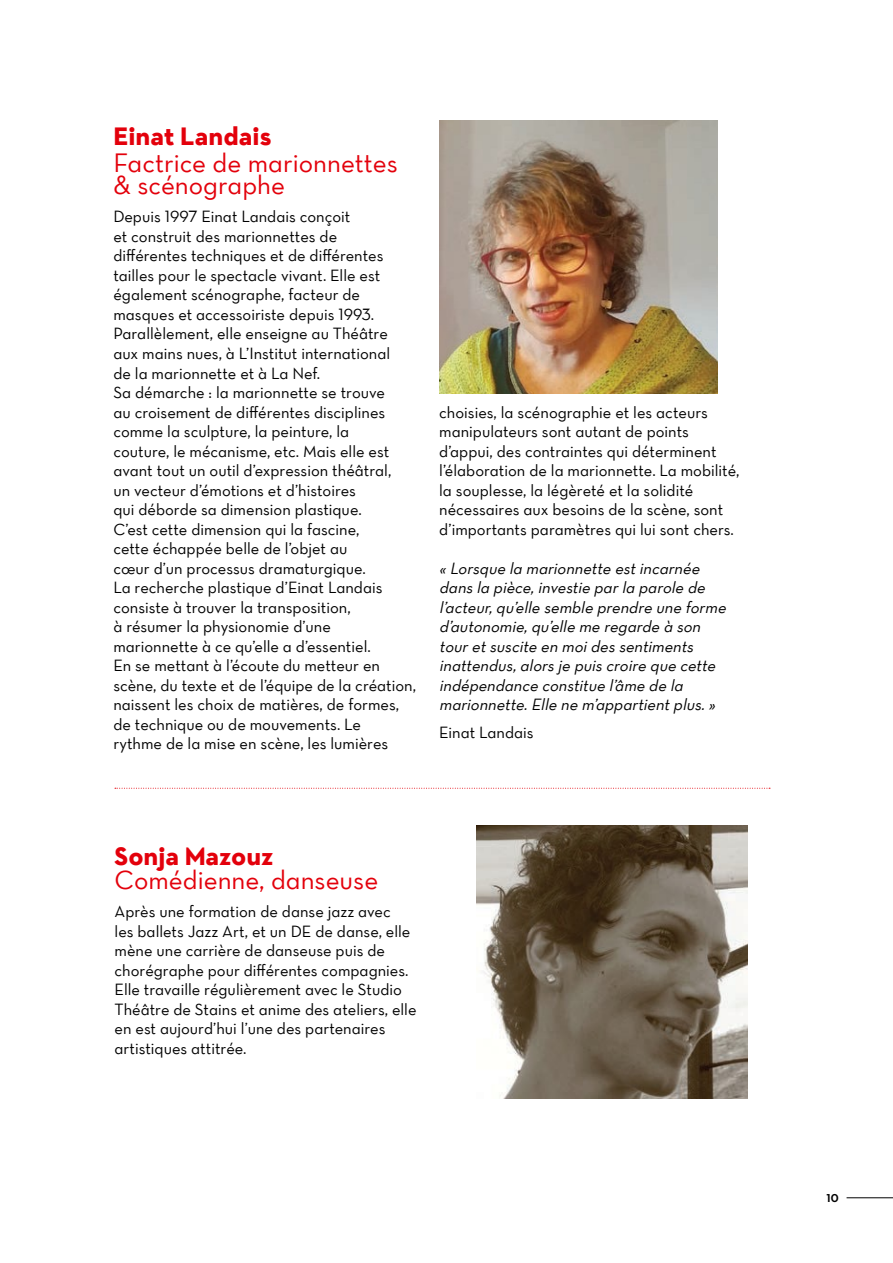
<style>
.page{position:relative;width:893px;height:1263px;background:#fff}
.page>*{position:absolute;margin:0;border:0;box-sizing:border-box;transform-origin:0 0}
.fonction_distrib{font:27px/22.5px "Neutra Text Book Alt";color:#e3000b}
.nom_distrib{font:700 25.5px "Neutraface New Yorker";color:#e3000b}
.corps_fer_a_gauche{font:16.5px/19.5px "Neutra Text Book Alt";color:#000}
.corps_fer_a_gauche-2{font:italic 16.5px/19.5px "Neutra Text Book Alt";color:#000}
.t1{font:700 15px "Neutraface 2 Display";color:#000}
</style>
<div class="page">
<hr style="left:846px;top:1197px;width:47px;height:1px;background:#000">
<img style="left:476px;top:826px;width:271px;height:273px">
<img style="left:439px;top:120px;width:278px;height:273px">
<svg style="left:115px;top:788px;width:655px;height:1px"></svg>
<p class="nom_distrib" style="left:113px;top:120px;width:160px">Einat Landais</p>
<p class="fonction_distrib" style="left:113px;top:151px;width:286px">Factrice de marionnettes &amp; scénographe</p>
<p class="corps_fer_a_gauche" style="left:113px;top:207px;width:272px">Depuis 1997 Einat Landais conçoit<br>et construit des marionnettes de différentes techniques et de différentes tailles pour le spectacle vivant. Elle est également scénographe, facteur de masques et accessoiriste depuis 1993.</p>
<p class="corps_fer_a_gauche" style="left:113px;top:324px;width:278px">Parallèlement, elle enseigne au Théâtre aux mains nues, à L’Institut international de la marionnette et à La Nef.</p>
<p class="corps_fer_a_gauche" style="left:113px;top:382px;width:279px">Sa démarche : la marionnette se trouve au croisement de différentes disciplines comme la sculpture, la peinture, la couture, le mécanisme, etc. Mais elle est avant tout un outil d’expression théâtral, un vecteur d’émotions et d’histoires<br>qui déborde sa dimension plastique.<br>C’est cette dimension qui la fascine, cette échappée belle de l’objet au<br>cœur d’un processus dramaturgique.</p>
<p class="corps_fer_a_gauche" style="left:113px;top:577px;width:271px">La recherche plastique d’Einat Landais consiste à trouver la transposition,<br>à résumer la physionomie d’une marionnette à ce qu’elle a d’essentiel.</p>
<p class="corps_fer_a_gauche" style="left:113px;top:655px;width:304px">En se mettant à l’écoute du metteur en scène, du texte et de l’équipe de la création, naissent les choix de matières, de formes, de technique ou de mouvements. Le<br>rythme de la mise en scène, les lumières</p>
<p class="corps_fer_a_gauche" style="left:439px;top:402px;width:302px">choisies, la scénographie et les acteurs manipulateurs sont autant de points d’appui, des contraintes qui déterminent l’élaboration de la marionnette. La mobilité, la souplesse, la légèreté et la solidité nécessaires aux besoins de la scène, sont d’importants paramètres qui lui sont chers.</p>
<p class="corps_fer_a_gauche-2" style="left:439px;top:558px;width:292px">«Lorsque la marionnette estincarnée dansla pièce,investie parla parole de l’acteur,qu’elle semble prendre une forme d’autonomie,qu’elle me regarde à son touretsuscite en moidessentiments inattendus,alorsje puiscroire que cette indépendance constitue l’âme de la marionnette.Elle ne m’appartientplus.»</p>
<p class="corps_fer_a_gauche" style="left:439px;top:722px;width:96px">Einat Landais</p>
<p class="nom_distrib" style="left:115px;top:840px;width:161px">Sonja Mazouz</p>
<p class="fonction_distrib" style="left:115px;top:868px;width:265px">Comédienne, danseuse</p>
<p class="corps_fer_a_gauche" style="left:115px;top:901px;width:303px">Après une formation de danse jazz avec<br>les ballets Jazz Art, et un DE de danse, elle mène une carrière de danseuse puis de chorégraphe pour différentes compagnies.<br>Elle travaille régulièrement avec le Studio Théâtre de Stains et anime des ateliers, elle en est aujourd’hui l’une des partenaires</p>
<p class="corps_fer_a_gauche" style="left:115px;top:1038px;width:133px">artistiques attitrée.</p>
<p class="t1" style="left:826px;top:1188px;width:14px">10</p>
</div>
